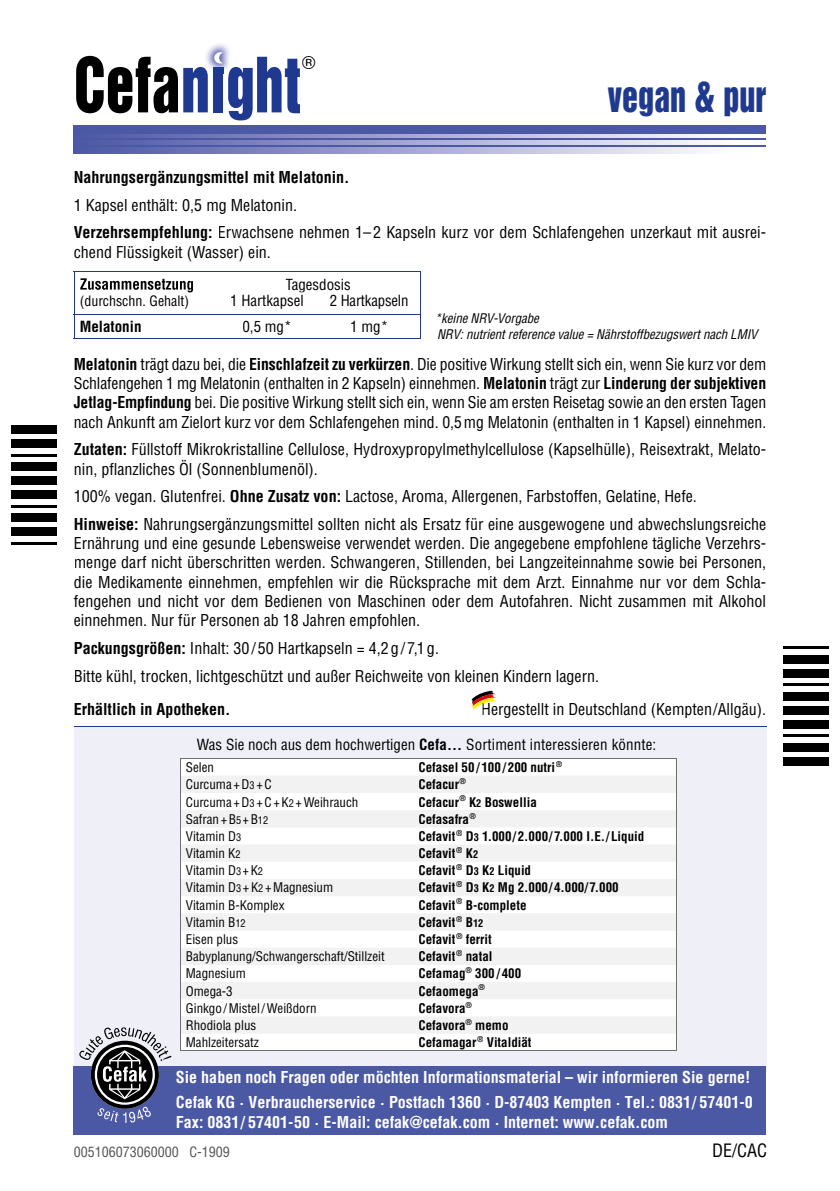
<style>
.page{position:relative;width:840px;height:1191px;background:#fff}
.page>*{position:absolute;margin:0;border:0;box-sizing:border-box;transform-origin:0 0}
.t1{font:69.6px "Helvetica Inserat";letter-spacing:.005em;color:#1e398f;scale:.83 1}
.t2{font:38.4px "Helvetica Inserat";color:#1e398f;scale:.83 1}
.t3{font:condensed 18px "Helvetica";color:#000}
.t4{font:18px "Helvetica";color:#000}
.t5{font:condensed 16px/19.2px "Helvetica";color:#000}
.t6{font:700 condensed 16px/25.2px "Helvetica";color:#fff}
.t7{font:700 condensed 16px "Helvetica";color:#000}
.t8{font:condensed 15px/16.6px "Helvetica";color:#000}
.t9{font:700 condensed 15px "Helvetica";color:#000}
.t10{font:condensed 14px "Helvetica";color:#565656}
.t11{font:condensed 14px "Helvetica";color:#000}
.t12{font:700 condensed 13px "Helvetica";color:#000}
.t13{font:condensed 13px "Helvetica";color:#000}
.t14{font:italic condensed 13px/15.6px "Helvetica";letter-spacing:-.01em;color:#000}
.s1{color:#000}
.s2{font-weight:700}
.s3{font-size:10.4px}
</style>
<div class="page">
<div style="left:782px;top:757px;width:46px;height:8px;background:#000"></div>
<div style="left:782px;top:669px;width:46px;height:8px;background:#000"></div>
<div style="left:782px;top:743px;width:46px;height:8px;background:#000"></div>
<div style="left:782px;top:655px;width:46px;height:8px;background:#000"></div>
<hr style="left:782px;top:734px;width:46px;height:3px;background:#000">
<hr style="left:782px;top:646px;width:46px;height:3px;background:#000">
<div style="left:782px;top:720px;width:46px;height:9px;background:#000"></div>
<div style="left:782px;top:706px;width:46px;height:8px;background:#000"></div>
<div style="left:782px;top:692px;width:46px;height:8px;background:#000"></div>
<hr style="left:782px;top:683px;width:46px;height:3px;background:#000">
<div style="left:11px;top:425px;width:46px;height:9px;background:#000"></div>
<div style="left:11px;top:513px;width:46px;height:9px;background:#000"></div>
<div style="left:11px;top:439px;width:46px;height:9px;background:#000"></div>
<div style="left:11px;top:527px;width:46px;height:9px;background:#000"></div>
<hr style="left:11px;top:454px;width:46px;height:2px;background:#000">
<hr style="left:11px;top:541px;width:46px;height:3px;background:#000">
<div style="left:11px;top:462px;width:46px;height:9px;background:#000"></div>
<div style="left:11px;top:476px;width:46px;height:9px;background:#000"></div>
<div style="left:11px;top:490px;width:46px;height:9px;background:#000"></div>
<hr style="left:11px;top:505px;width:46px;height:2px;background:#000">
<div style="left:74px;top:726px;width:691px;height:346px;background:#efeff8"></div>
<hr style="left:74px;top:726px;width:691px;height:1px;background:#1e398f">
<div style="left:74px;top:1066px;width:691px;height:68px;background:#4b58a4"></div>
<svg style="left:79px;top:1027px;width:92px;height:96px"></svg>
<img style="left:207px;top:44px;width:22px;height:30px">
<img style="left:228px;top:57px;width:4px;height:17px">
<svg style="left:205px;top:52px;width:18px;height:22px"></svg>
<div style="left:74px;top:125px;width:691px;height:28px;background:#4b58a4"></div>
<svg style="left:112px;top:147px;width:653px;height:6px;background:#aeb0d7"></svg>
<svg style="left:112px;top:140px;width:653px;height:5px;background:#aeb0d7"></svg>
<svg style="left:112px;top:135px;width:653px;height:2px"></svg>
<hr style="left:74px;top:338px;width:142px;height:1px;background:#1e398f">
<hr style="left:216px;top:338px;width:102px;height:1px;background:#1e398f">
<hr style="left:318px;top:338px;width:102px;height:1px;background:#1e398f">
<svg style="left:74px;top:272px;width:347px;height:66px"></svg>
<div style="left:231px;top:295px;width:72px;height:14px;background:#fff"></div>
<div style="left:330px;top:295px;width:77px;height:14px;background:#fff"></div>
<div style="left:81px;top:320px;width:59px;height:12px;background:#fff"></div>
<div style="left:243px;top:320px;width:47px;height:14px;background:#fff"></div>
<div style="left:351px;top:320px;width:35px;height:14px;background:#fff"></div>
<svg style="left:471px;top:691px;width:25px;height:19px"></svg>
<hr style="left:180px;top:1050px;width:235px;height:1px;background:#6f6f6e">
<hr style="left:415px;top:1050px;width:261px;height:1px;background:#6f6f6e">
<svg style="left:180px;top:758px;width:497px;height:292px"></svg>
<div style="left:483px;top:1037px;width:48px;height:10px;background:#fff"></div>
<h1 class="t1" style="left:74px;top:43px;width:274px"><span class="s1">Cefa</span>nıght</h1>
<p class="t4" style="left:302px;top:49px;width:15px">®</p>
<h2 class="t2" style="left:607px;top:74px;width:192px">vegan &amp; pur</h2>
<p class="t7" style="left:74px;top:167px;width:277px">Nahrungsergänzungsmittel mit Melatonin.</p>
<p class="t5" style="left:74px;top:191px;width:693px;line-height:27.8px">1 Kapsel enthält: 0,5 mg Melatonin.<br><span class="s2">Verzehrsempfehlung:</span> Erwachsene nehmen 1– 2 Kapseln kurz vor dem Schlafengehen unzerkaut mit ausrei-</p>
<p class="t5" style="left:74px;top:242px;width:198px">chend Flüssigkeit (Wasser) ein.</p>
<p class="t11" style="left:80px;top:292px;width:111px">(durchschn. Gehalt)</p>
<p class="t8" style="left:230px;top:276px;width:122px;text-indent:55px">Tagesdosis<br>1 Hartkapsel</p>
<p class="t8" style="left:329px;top:292px;width:80px">2 Hartkapseln</p>
<p class="t9" style="left:80px;top:317px;width:63px">Melatonin</p>
<p class="t8" style="left:242px;top:318px;width:51px">0,5 mg*</p>
<p class="t8" style="left:350px;top:318px;width:39px">1 mg*</p>
<p class="t14" style="left:434px;top:310px;width:324px">*keine NRV-Vorgabe<br>NRV: nutrient reference value = Nährstoffbezugswert nach LMIV</p>
<p class="t5" style="left:74px;top:354px;width:693px;text-align:justify"><span class="s2">Melatonin</span> trägt dazu bei, die <span class="s2">Einschlafzeit zu verkürzen</span>. Die positive Wirkung stellt sich ein, wenn Sie kurz vor dem Schlafengehen 1 mg Melatonin (enthalten in 2 Kapseln) einnehmen. <span class="s2">Melatonin</span> trägt zur <span class="s2">Linderung der subjektiven Jetlag-Empfindung</span> bei. Die positive Wirkung stellt sich ein, wenn Sie am ersten Reisetag sowie an den ersten Tagen nach Ankunft am Zielort kurz vor dem Schlafengehen mind. 0,5 mg Melatonin (enthalten in 1 Kapsel) einnehmen.</p>
<p class="t5" style="left:74px;top:440px;width:693px"><span class="s2">Zutaten:</span> Füllstoff Mikrokristalline Cellulose, Hydro xy propylmethylcellulose (Kapselhülle), Reisextrakt, Melato&shy;nin, pflanzliches Öl (Sonnenblumenöl).</p>
<p class="t5" style="left:74px;top:482px;width:693px;line-height:27.8px">100% vegan. Glutenfrei. <span class="s2">Ohne Zusatz von:</span> Lactose, Aroma, Allergenen, Farbstoffen, Gelatine, Hefe.<br><span class="s2">Hinweise:</span> Nahrungsergänzungsmittel sollten nicht als Ersatz für eine ausgewogene und abwechslungsreiche</p>
<p class="t5" style="left:74px;top:534px;width:693px;text-align:justify">Ernährung und eine gesunde Lebensweise verwendet werden. Die angegebene empfohlene tägliche Verzehrs&shy;menge darf nicht überschritten werden. Schwangeren, Stillenden, bei Langzeiteinnahme sowie bei Personen, die Medikamente einnehmen, empfehlen wir die Rücksprache mit dem Arzt. Einnahme nur vor dem Schla&shy;fengehen und nicht vor dem Bedienen von Maschinen oder dem Autofahren. Nicht zusammen mit Alkohol einnehmen. Nur für Personen ab 18 Jahren empfohlen.</p>
<p class="t5" style="left:74px;top:634px;width:526px;line-height:27.8px"><span class="s2">Packungsgrößen:</span> Inhalt: 30 / 50 Hartkapseln = 4,2 g / 7,1 g.<br>Bitte kühl, trocken, lichtgeschützt und außer Reichweite von kleinen Kindern lagern.</p>
<p class="t7" style="left:74px;top:698px;width:158px">Erhältlich in Apotheken.</p>
<p class="t5" style="left:481px;top:699px;width:286px">Hergestellt in Deutschland (Kempten/Allgäu).</p>
<p class="t8" style="left:196px;top:735px;width:461px">Was Sie noch aus dem hochwertigen <span class="s2">Cefa…</span> Sortiment interessieren könnte:</p>
<p class="t13" style="left:186px;top:759px;width:30px">Selen</p>
<p class="t12" style="left:418px;top:759px;width:145px">Cefasel 50 / 100 / 200 nutri<sup>®</sup></p>
<p class="t13" style="left:186px;top:776px;width:87px">Curcuma + D<span class="s3">3</span> + C</p>
<p class="t12" style="left:418px;top:776px;width:49px">Cefacur<sup>®</sup></p>
<p class="t13" style="left:186px;top:793px;width:174px">Curcuma + D<span class="s3">3</span> + C + K<span class="s3">2</span> + Weihrauch</p>
<p class="t12" style="left:418px;top:793px;width:120px">Cefacur<sup>®</sup> K<span class="s3">2</span> Boswellia</p>
<p class="t13" style="left:186px;top:811px;width:84px">Safran + B<span class="s3">5</span> + B<span class="s3">12</span></p>
<p class="t12" style="left:418px;top:811px;width:59px">Cefasafra<sup>®</sup></p>
<p class="t13" style="left:186px;top:828px;width:57px">Vitamin D<span class="s3">3</span></p>
<p class="t12" style="left:418px;top:828px;width:227px">Cefavit<sup>®</sup> D<span class="s3">3</span> 1.000/ 2.000/ 7.000 I.E./ Liquid</p>
<p class="t13" style="left:186px;top:845px;width:56px">Vitamin K<span class="s3">2</span></p>
<p class="t12" style="left:418px;top:845px;width:61px">Cefavit<sup>®</sup> K<span class="s3">2</span></p>
<p class="t13" style="left:186px;top:862px;width:79px">Vitamin D<span class="s3">3</span> + K<span class="s3">2</span></p>
<p class="t12" style="left:418px;top:862px;width:114px">Cefavit<sup>®</sup> D<span class="s3">3</span> K<span class="s3">2</span> Liquid</p>
<p class="t13" style="left:186px;top:879px;width:149px">Vitamin D<span class="s3">3</span> + K<span class="s3">2</span> + Magnesium</p>
<p class="t12" style="left:418px;top:879px;width:201px">Cefavit<sup>®</sup> D<span class="s3">3</span> K<span class="s3">2</span> Mg 2.000/ 4.000/ 7.000</p>
<p class="t13" style="left:186px;top:896px;width:100px">Vitamin B-Komplex</p>
<p class="t12" style="left:418px;top:896px;width:109px">Cefavit<sup>®</sup> B-complete</p>
<p class="t13" style="left:186px;top:914px;width:61px">Vitamin B<span class="s3">12</span></p>
<p class="t12" style="left:418px;top:914px;width:66px">Cefavit<sup>®</sup> B<span class="s3">12</span></p>
<p class="t13" style="left:186px;top:931px;width:54px">Eisen plus</p>
<p class="t12" style="left:418px;top:931px;width:75px">Cefavit<sup>®</sup> ferrit</p>
<p class="t13" style="left:186px;top:948px;width:200px">Babyplanung/Schwangerschaft/Stillzeit</p>
<p class="t12" style="left:418px;top:948px;width:75px">Cefavit<sup>®</sup> natal</p>
<p class="t13" style="left:186px;top:965px;width:61px">Magnesium</p>
<p class="t12" style="left:418px;top:965px;width:104px">Cefamag<sup>®</sup> 300 / 400</p>
<p class="t13" style="left:186px;top:982px;width:48px">Omega-3</p>
<p class="t12" style="left:418px;top:982px;width:68px">Cefaomega<sup>®</sup></p>
<p class="t13" style="left:186px;top:1000px;width:132px">Ginkgo / Mistel / Weißdorn</p>
<p class="t12" style="left:418px;top:1000px;width:55px">Cefavora<sup>®</sup></p>
<p class="t13" style="left:186px;top:1017px;width:72px">Rhodiola plus</p>
<p class="t12" style="left:418px;top:1017px;width:91px">Cefavora<sup>®</sup> memo</p>
<p class="t13" style="left:186px;top:1034px;width:74px">Mahlzeitersatz</p>
<p class="t12" style="left:418px;top:1034px;width:114px">Cefamagar<sup>®</sup> Vitaldiät</p>
<p class="t6" style="left:176px;top:1064px;width:578px">Sie haben noch Fragen oder möchten Informationsmaterial – wir informieren Sie gerne!<br>Cefak KG · Verbraucherservice · Postfach 1360 · D-87403 Kempten · Tel.: 0831 / 57401-0</p>
<p class="t6" style="left:176px;top:1109px;width:493px">Fax: 0831 / 57401-50 · E-Mail: cefak@cefak.com · Internet: www.cefak.com</p>
<p class="t10" style="left:74px;top:1143px;width:157px">005106073060000 C-1909</p>
<p class="t3" style="left:711px;top:1139px;width:57px">DE/CAC</p>
</div>
